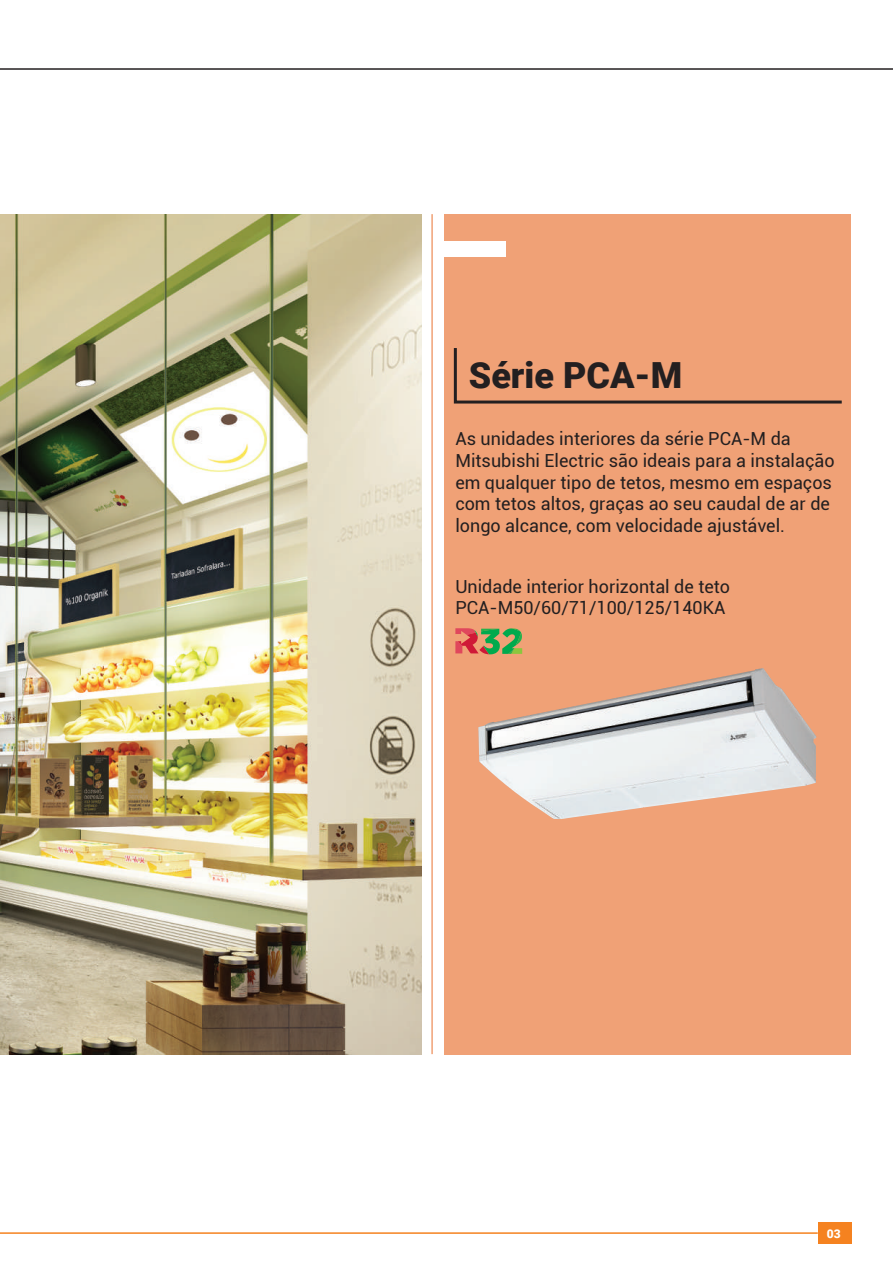
<style>
.page{position:relative;width:893px;height:1263px;background:#fff}
.page>*{position:absolute;margin:0;border:0;box-sizing:border-box;transform-origin:0 0}
.t1{font:900 36px "Roboto";color:#231f20}
.t2{font:18px/21.6px "Roboto";color:#231f20}
.t3{font:900 12px "Roboto";color:#fff}
</style>
<div class="page">
<img style="left:0;top:214px;width:421px;height:840px">
<hr style="left:0;top:68px;width:893px;height:2px;background:#231f20">
<div style="left:444px;top:214px;width:407px;height:840px;background:#f0a176"></div>
<hr style="left:431px;top:214px;width:2px;height:840px;background:#f0a176">
<svg style="left:453px;top:348px;width:389px;height:56px"></svg>
<div style="left:436px;top:241px;width:69px;height:15px;background:#fff"></div>
<div style="left:818px;top:1222px;width:33px;height:21px;background:#f58220"></div>
<hr style="left:0;top:1232px;width:818px;height:2px;background:#f58220">
<svg style="left:455px;top:628px;width:67px;height:26px"></svg>
<img style="left:478px;top:668px;width:338px;height:151px">
<h1 class="t1" style="left:469px;top:350px;width:215px">Série PCA-M</h1>
<p class="t2" style="left:455px;top:428px;width:381px">As unidades interiores da série PCA-M da Mitsubishi Electric são ideais para a instalação em qualquer tipo de tetos, mesmo em espaços com tetos altos, graças ao seu caudal de ar de longo alcance, com velocidade ajustável.</p>
<p class="t2" style="left:455px;top:575px;width:276px">Unidade interior horizontal de teto<br>PCA-M50/60/71/100/125/140KA</p>
<p class="t3" style="left:827px;top:1225px;width:15px">03</p>
</div>
